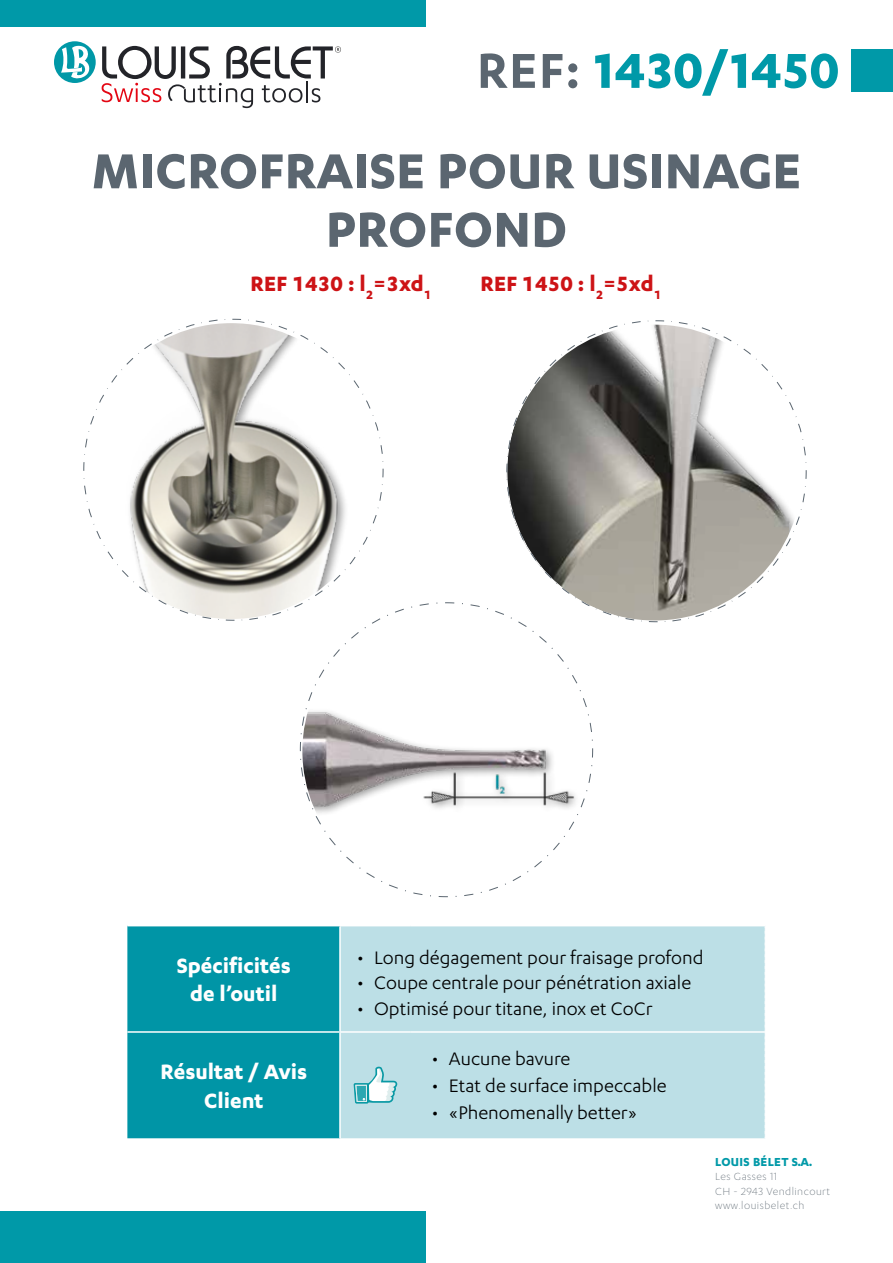
<style>
.page{position:relative;width:893px;height:1263px;background:#fff}
.page>*{position:absolute;margin:0;border:0;box-sizing:border-box;transform-origin:0 0}
.t1{font:700 57px/58.5px "Karbon";letter-spacing:.01em;color:#5b6670;text-align:center}
.t2{font:700 57px "Karbon";color:#0099a8}
.t3{font:700 24px/28.8px "Karbon";color:#fff;text-align:center}
.t4{font:700 24px "Karbon";letter-spacing:.01em;color:#cd1316}
.t5{font:21px "Karbon";color:#000}
.t6{font:700 13.5px "Karbon";letter-spacing:.025em;color:#0099a8}
.t7{font:300 12px/14.4px "Karbon";letter-spacing:.04em;color:#5b6670}
.s1{font-weight:600;color:#5b6670}
</style>
<div class="page">
<div style="left:0;top:1211px;width:426px;height:52px;background:#0099a8"></div>
<div style="left:0;top:0;width:426px;height:27px;background:#0099a8"></div>
<div style="left:852px;top:49px;width:41px;height:42px;background:#0099a8"></div>
<div style="left:54px;top:41px;width:42px;height:42px;background:#0098a7;border-radius:50%"></div>
<svg style="left:61px;top:44px;width:29px;height:35px"></svg>
<svg style="left:102px;top:46px;width:239px;height:62px"></svg>
<svg style="left:300px;top:602px;width:293px;height:295px"></svg>
<div style="left:127px;top:926px;width:212px;height:212px;background:#0095a6"></div>
<div style="left:341px;top:926px;width:424px;height:212px;background:#bcdfe6"></div>
<hr style="left:127px;top:1031px;width:213px;height:2px;background:#fff">
<hr style="left:340px;top:1031px;width:71px;height:2px;background:#fff">
<hr style="left:411px;top:1031px;width:354px;height:2px;background:#fff">
<svg style="left:354px;top:1067px;width:43px;height:36px"></svg>
<svg style="left:300px;top:602px;width:138px;height:136px"></svg>
<svg style="left:83px;top:319px;width:300px;height:302px"></svg>
<svg style="left:458px;top:602px;width:135px;height:139px"></svg>
<svg style="left:506px;top:320px;width:300px;height:302px"></svg>
<h1 class="t2" style="left:477px;top:38px;width:364px"><span class="s1">REF:</span> 1430/1450</h1>
<h1 class="t1" style="left:92px;top:140px;width:711px">MICROFRAISE POUR USINAGE<br>PROFOND</h1>
<p class="t4" style="left:251px;top:270px;width:182px">REF 1430 : l<sub>2</sub>=3xd<sub>1</sub></p>
<p class="t4" style="left:480px;top:270px;width:182px">REF 1450 : l<sub>2</sub>=5xd<sub>1</sub></p>
<p class="t3" style="left:177px;top:950px;width:116px">Spécificités de l’outil</p>
<p class="t5" style="left:357px;top:946px;width:348px">• Long dégagement pour fraisage profond</p>
<p class="t5" style="left:357px;top:971px;width:336px">• Coupe centrale pour pénétration axiale</p>
<p class="t5" style="left:357px;top:997px;width:297px">• Optimisé pour titane, inox et CoCr</p>
<p class="t3" style="left:161px;top:1056px;width:148px">Résultat / Avis<br>Client</p>
<p class="t5" style="left:432px;top:1047px;width:140px">• Aucune bavure</p>
<p class="t5" style="left:432px;top:1074px;width:236px">• Etat de surface impeccable</p>
<p class="t5" style="left:432px;top:1101px;width:207px">• «Phenomenally better»</p>
<p class="t6" style="left:715px;top:1154px;width:99px">LOUIS BÉLET S.A.</p>
<p class="t7" style="left:715px;top:1169px;width:116px">Les Gasses 11<br>CH - 2943 Vendlincourt www.louisbelet.ch</p>
</div>
